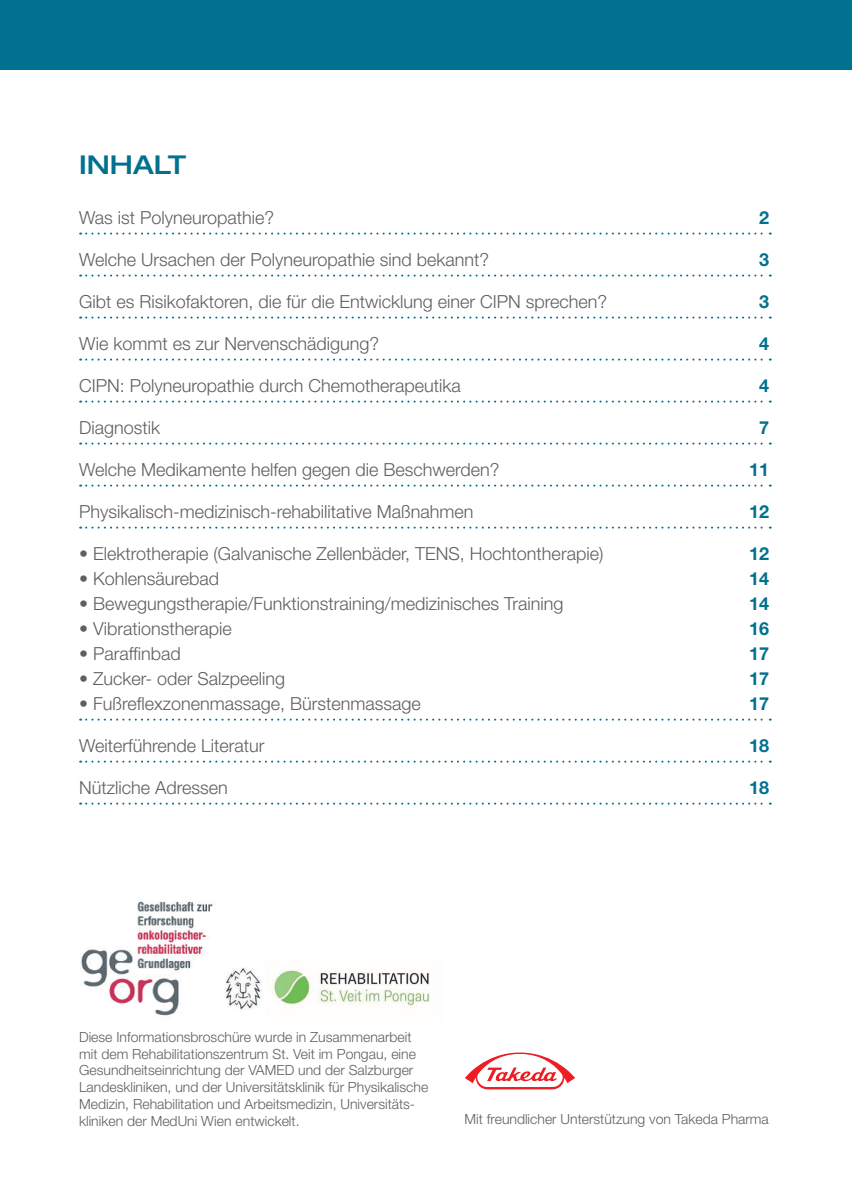
<style>
.page{position:relative;width:852px;height:1204px;background:#fff}
.page>*{position:absolute;margin:0;border:0;box-sizing:border-box;transform-origin:0 0}
.t1{font:500 expanded 26px "Helvetica Neue LT Pro";color:#00718e}
.t2{font:300 18px "Helvetica Neue LT Pro";color:#5f5f62}
.t3{font:700 18px "Helvetica Neue LT Pro";color:#00718e}
.t4{font:300 14px/16.8px "Helvetica Neue LT Pro";color:#5f5f62}
</style>
<div class="page">
<div style="left:0;top:0;width:852px;height:70px;background:#00718e"></div>
<svg style="left:80px;top:233px;width:691px;height:2px"></svg>
<svg style="left:80px;top:275px;width:691px;height:2px"></svg>
<svg style="left:80px;top:317px;width:691px;height:2px"></svg>
<svg style="left:80px;top:359px;width:691px;height:2px"></svg>
<svg style="left:80px;top:401px;width:691px;height:2px"></svg>
<svg style="left:80px;top:443px;width:691px;height:2px"></svg>
<svg style="left:80px;top:485px;width:691px;height:2px"></svg>
<svg style="left:80px;top:527px;width:691px;height:2px"></svg>
<svg style="left:80px;top:719px;width:691px;height:2px"></svg>
<svg style="left:80px;top:761px;width:691px;height:2px"></svg>
<svg style="left:80px;top:803px;width:691px;height:2px"></svg>
<svg style="left:465px;top:1053px;width:110px;height:37px"></svg>
<img style="left:81px;top:901px;width:132px;height:115px">
<img style="left:209px;top:957px;width:221px;height:59px">
<h1 class="t1" style="left:79px;top:149px;width:108px">INHALT</h1>
<p class="t2" style="left:79px;top:207px;width:197px">Was ist Polyneuropathie?</p>
<p class="t3" style="left:759px;top:207px;width:12px">2</p>
<p class="t2" style="left:79px;top:249px;width:412px">Welche Ursachen der Polyneuropathie sind bekannt?</p>
<p class="t3" style="left:759px;top:249px;width:12px">3</p>
<p class="t2" style="left:79px;top:291px;width:530px">Gibt es Risikofaktoren, die für die Entwicklung einer CIPN sprechen?</p>
<p class="t3" style="left:759px;top:291px;width:12px">3</p>
<p class="t2" style="left:79px;top:333px;width:302px">Wie kommt es zur Nervenschädigung?</p>
<p class="t3" style="left:759px;top:333px;width:12px">4</p>
<p class="t2" style="left:79px;top:375px;width:383px">CIPN: Polyneuropathie durch Chemotherapeutika</p>
<p class="t3" style="left:759px;top:375px;width:12px">4</p>
<p class="t2" style="left:79px;top:417px;width:82px">Diagnostik</p>
<p class="t3" style="left:759px;top:417px;width:12px">7</p>
<p class="t2" style="left:79px;top:459px;width:422px">Welche Medikamente helfen gegen die Beschwerden?</p>
<p class="t3" style="left:749px;top:459px;width:22px">11</p>
<p class="t2" style="left:79px;top:501px;width:396px">Physikalisch-medizinisch-rehabilitative Maßnahmen</p>
<p class="t3" style="left:749px;top:501px;width:22px">12</p>
<p class="t2" style="left:79px;top:543px;width:526px">• Elektrotherapie (Galvanische Zellenbäder, TENS, Hochtontherapie)</p>
<p class="t3" style="left:749px;top:543px;width:22px">12</p>
<p class="t2" style="left:79px;top:568px;width:142px">• Kohlensäurebad</p>
<p class="t3" style="left:749px;top:568px;width:22px">14</p>
<p class="t2" style="left:79px;top:593px;width:486px">• Bewegungstherapie/Funktionstraining/medizinisches Training</p>
<p class="t3" style="left:749px;top:593px;width:22px">14</p>
<p class="t2" style="left:79px;top:618px;width:154px">• Vibrationstherapie</p>
<p class="t3" style="left:749px;top:618px;width:22px">16</p>
<p class="t2" style="left:79px;top:643px;width:103px">• Paraffinbad</p>
<p class="t3" style="left:749px;top:643px;width:22px">17</p>
<p class="t2" style="left:79px;top:668px;width:208px">• Zucker- oder Salzpeeling</p>
<p class="t3" style="left:749px;top:668px;width:22px">17</p>
<p class="t2" style="left:79px;top:693px;width:343px">• Fußreflexzonenmassage, Bürstenmassage</p>
<p class="t3" style="left:749px;top:693px;width:22px">17</p>
<p class="t2" style="left:79px;top:735px;width:187px">Weiterführende Literatur</p>
<p class="t3" style="left:749px;top:735px;width:22px">18</p>
<p class="t2" style="left:79px;top:777px;width:150px">Nützliche Adressen</p>
<p class="t3" style="left:749px;top:777px;width:22px">18</p>
<p class="t4" style="left:79px;top:1028px;width:351px">Diese Informationsbroschüre wurde in Zusammenarbeit mit dem Rehabilitationszentrum St. Veit im Pongau, eine Gesundheitseinrichtung der VAMED und der Salzburger Landeskliniken, und der Universitätsklinik für Physikalische Medizin, Rehabilitation und Arbeitsmedizin, Universitäts&shy;kliniken der MedUni Wien entwickelt.</p>
<p class="t4" style="left:465px;top:1110px;width:306px">Mit freundlicher Unterstützung von Takeda Pharma</p>
</div>
